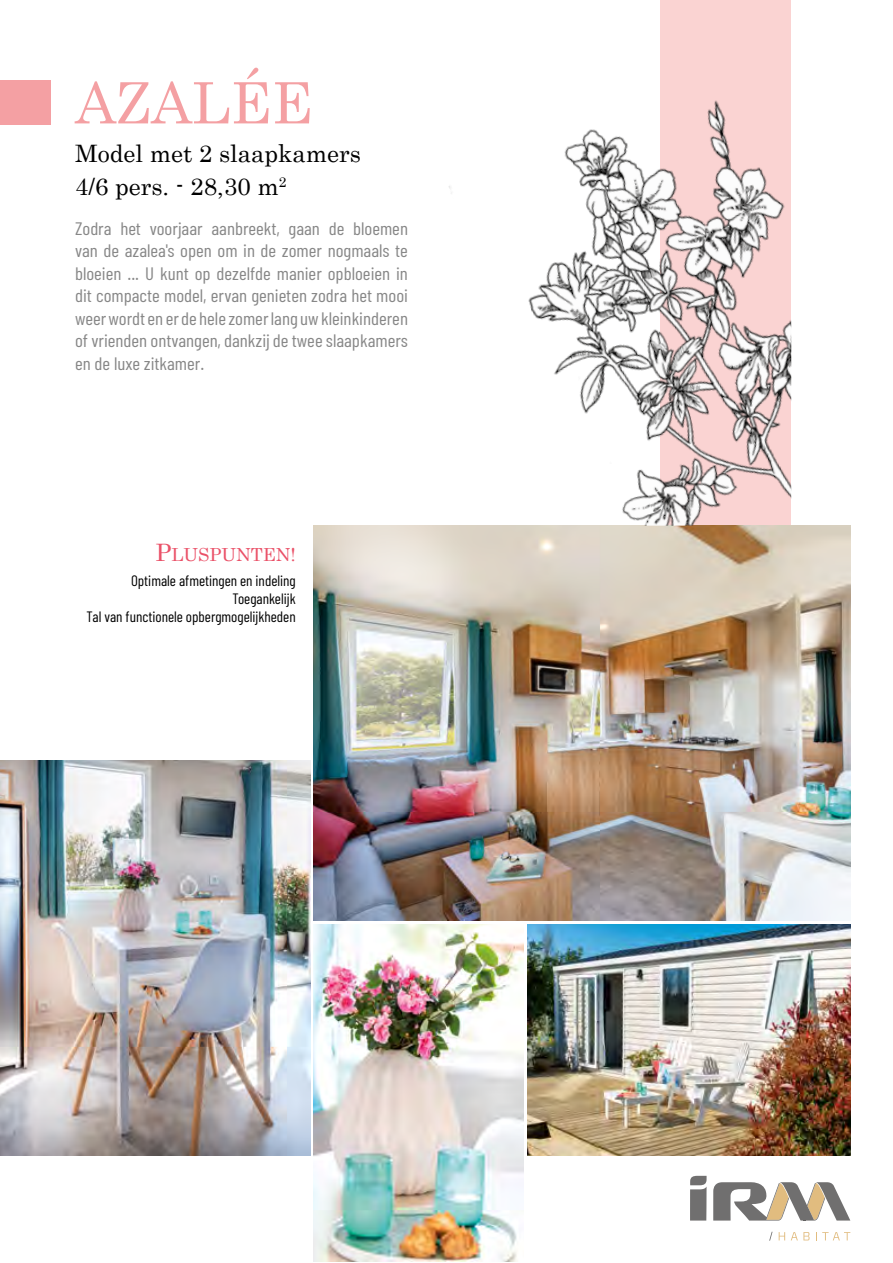
<style>
.page{position:relative;width:893px;height:1263px;background:#fff}
.page>*{position:absolute;margin:0;border:0;box-sizing:border-box;transform-origin:0 0}
.t1{font:57px "Century";color:#f4a0a3}
.t2{font:24px/32.2px "Century";color:#000}
.t3{font:18px/22.5px "Barlow Condensed";color:#878787;text-align:justify;scale:1.05 1}
.t4{font:18px "Century";color:#ea5168}
.t5{font:15px/18px "Barlow Condensed";color:#000;text-align:right}
.s1{font-size:24px}
</style>
<div class="page">
<div style="left:661px;top:0;width:130px;height:526px;background:#fad3d2"></div>
<div style="left:0;top:80px;width:51px;height:44px;background:#f4a0a3"></div>
<img style="left:314px;top:526px;width:536px;height:395px">
<img style="left:314px;top:924px;width:210px;height:338px">
<img style="left:0;top:760px;width:311px;height:396px">
<img style="left:527px;top:924px;width:323px;height:232px">
<img style="left:438px;top:34px;width:353px;height:492px">
<svg style="left:690px;top:1176px;width:17px;height:44px"></svg>
<svg style="left:713px;top:1182px;width:137px;height:39px"></svg>
<svg style="left:779px;top:1232px;width:6px;height:8px"></svg>
<svg style="left:791px;top:1232px;width:18px;height:8px"></svg>
<svg style="left:816px;top:1232px;width:34px;height:8px"></svg>
<svg style="left:769px;top:1232px;width:3px;height:9px"></svg>
<h1 class="t1" style="left:75px;top:55px;width:239px">AZALÉE</h1>
<h2 class="t2" style="left:75px;top:135px;width:287px">Model met 2 slaapkamers<br>4/6 pers. - 28,30 m<sup>2</sup></h2>
<p class="t3" style="left:75px;top:217px;width:319px">Zodra het voorjaar aanbreekt, gaan de bloemen van de azalea's open om in de zomer nogmaals te bloeien ... U kunt op dezelfde manier opbloeien in dit compacte model, ervan genieten zodra het mooi weer wordt en er de hele zomer lang uw kleinkinderen of vrienden ontvangen, dankzij de twee slaapkamers en de luxe zitkamer.</p>
<p class="t4" style="left:155px;top:539px;width:142px"><span class="s1">P</span>LUSPUNTEN!</p>
<p class="t5" style="left:87px;top:571px;width:211px">Optimale afmetingen en indeling<br>Toegankelijk<br>Tal van functionele opbergmogelijkheden</p>
</div>
